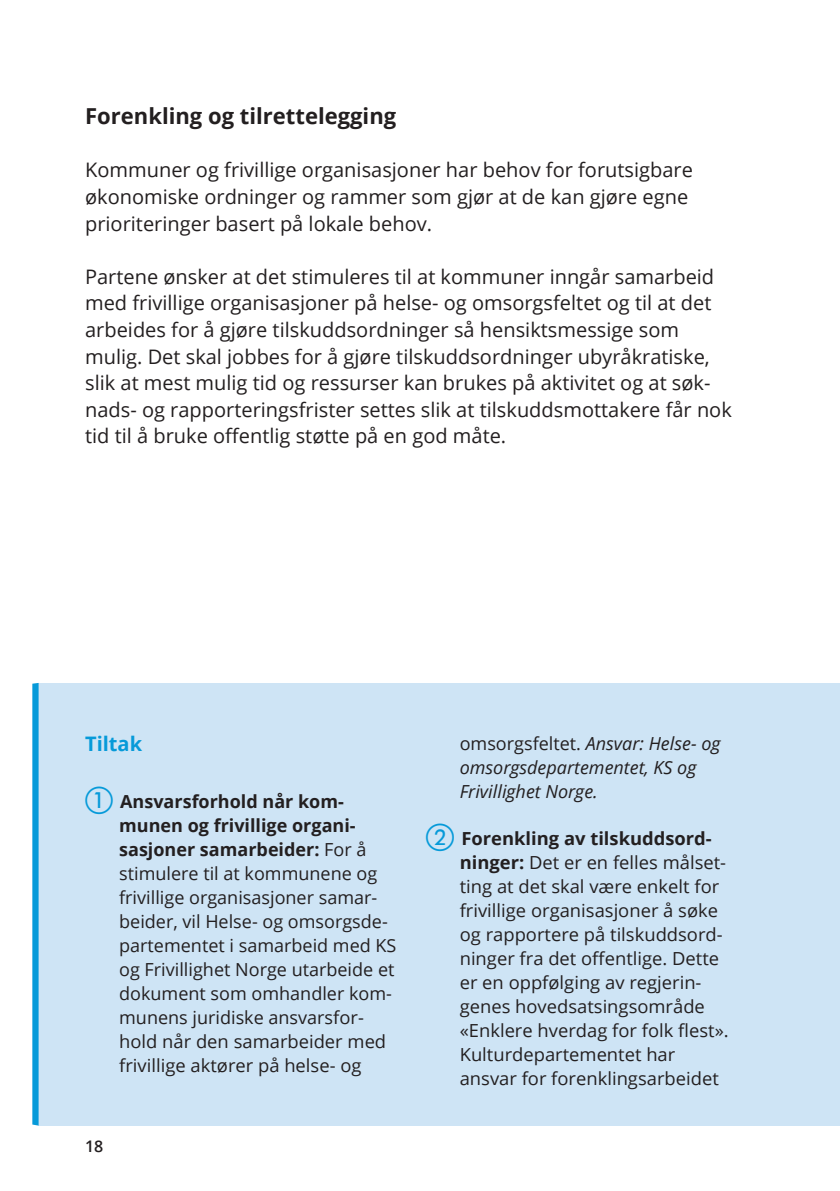
<style>
.page{position:relative;width:840px;height:1191px;background:#fff}
.page>*{position:absolute;margin:0;border:0;box-sizing:border-box;transform-origin:0 0}
.t1{font:700 22px "Open Sans";color:#231f20}
.t2{font:20px/26.6px "Open Sans";color:#231f20}
.t3{font:700 20px "Open Sans";color:#069ad9}
.t4{font:18px/24px "Open Sans";color:#231f20}
.t5{font:italic 18px/24px "Open Sans";color:#231f20}
.t6{font:600 16px "Open Sans";color:#231f20}
.s1{font-family:"European Pi One";font-size:28px;color:#069ad9}
.s2{font-weight:700}
.s3{font-style:normal}
</style>
<div class="page">
<div style="left:39px;top:683px;width:800px;height:442px;background:#cee4f5"></div>
<svg style="left:32px;top:683px;width:7px;height:442px;background:#1da3dc"></svg>
<h4 class="t1" style="left:85px;top:101px;width:312px">Forenkling og tilrettelegging</h4>
<p class="t2" style="left:85px;top:156px;width:609px">Kommuner og frivillige organisasjoner har behov for forutsigbare økonomiske ordninger og rammer som gjør at de kan gjøre egne prioriteringer basert på lokale behov.</p>
<p class="t2" style="left:85px;top:263px;width:648px">Partene ønsker at det stimuleres til at kommuner inngår samarbeid med frivillige organisasjoner på helse- og omsorgsfeltet og til at det arbeides for å gjøre tilskuddsordninger så hensiktsmessige som mulig. Det skal jobbes for å gjøre tilskuddsordninger ubyråkratiske, slik at mest mulig tid og ressurser kan brukes på aktivitet og at søk&shy;nads- og rapporteringsfrister settes slik at tilskuddsmottakere får nok tid til å bruke offentlig støtte på en god måte.</p>
<h5 class="t3" style="left:85px;top:730px;width:58px">Tiltak</h5>
<p class="t4" style="left:119px;top:788px;width:279px;text-indent:-34px"><span class="s1">a.</span><span class="s2">Ansvarsforhold når kom&shy;munen og frivillige organi&shy;sasjoner samarbeider:</span> For å stimulere til at kommunene og frivillige organisasjoner samar&shy;beider, vil Helse- og omsorgsde&shy;partementet i samarbeid med KS og Frivillighet Norge utarbeide et dokument som omhandler kom&shy;munens juridiske ansvarsfor&shy;hold når den samarbeider med frivillige aktører på helse- og</p>
<p class="t6" style="left:85px;top:1135px;width:20px">18</p>
<p class="t5" style="left:459px;top:731px;width:262px"><span class="s3">omsorgsfeltet.</span> Ansvar: Helse- og omsorgsdepartementet, KS og<br>Frivillighet Norge.</p>
<p class="t4" style="left:459px;top:825px;width:270px;text-indent:-34px"><span class="s1">b.</span><span class="s2">Forenkling av tilskuddsord&shy;ninger:</span> Det er en felles målset&shy;ting at det skal være enkelt for frivillige organisasjoner å søke og rapportere på tilskuddsord&shy;ninger fra det offentlige. Dette er en oppfølging av regjerin&shy;genes hovedsatsingsområde «Enklere hverdag for folk flest».<br>Kulturdepartementet har ansvar for forenklingsarbeidet</p>
</div>
